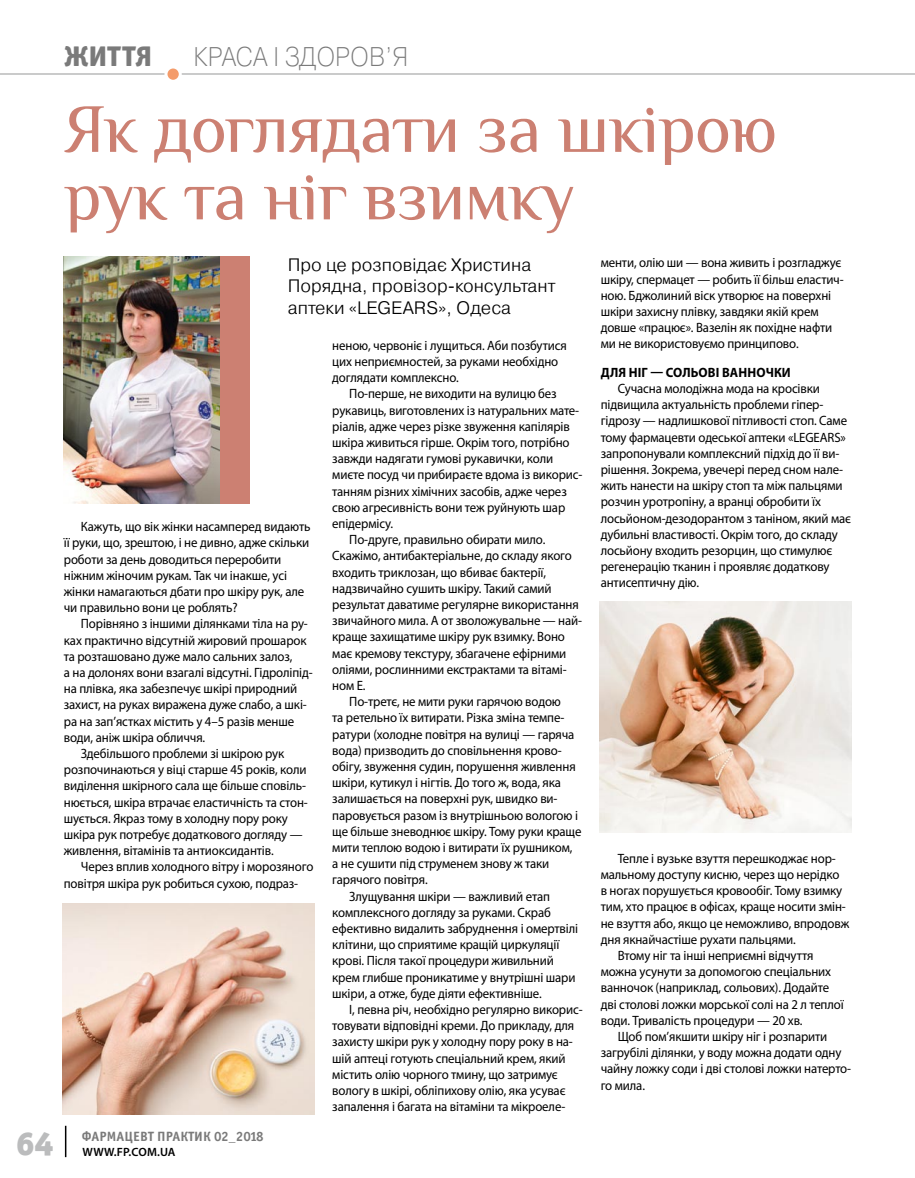
<style>
.page{position:relative;width:915px;height:1178px;background:#fff}
.page>*{position:absolute;margin:0;border:0;box-sizing:border-box;transform-origin:0 0}
.t1{font:69px/67.5px "Philosopher";color:#cc8072}
.t2{font:33px "Officina Serif Black ITC";color:#bbbcbd}
.t3{font:28.5px "Officina Sans Extra Bold ITC";letter-spacing:.01em;color:#7a7a7a}
.t4{font:27px "Pragmatica Light C";color:#7a7a7a;scale:.9 1}
.t5{font:300 18px/21.6px "Pragmatica";color:#000}
.t6{font:13.5px/16.2px "Myriad Pro";letter-spacing:-.01em;color:#000;scale:.95 1}
.t7{font:13.5px "Officina Sans Bold ITC";letter-spacing:.01em;color:#7a7a7a}
.t8{font:700 13.5px "Myriad Pro";letter-spacing:.01em;color:#000;scale:.95 1}
.t9{font:600 12px "Myriad Pro";letter-spacing:.02em;color:#000}
</style>
<div class="page">
<div style="left:64px;top:256px;width:185px;height:248px;background:#cc8072"></div>
<img style="left:63px;top:904px;width:252px;height:210px">
<img style="left:599px;top:602px;width:251px;height:230px">
<img style="left:64px;top:256px;width:155px;height:247px">
<hr style="left:65px;top:1126px;width:1px;height:31px;background:#000">
<hr style="left:0;top:73px;width:914px;height:2px;background:#b9baba">
<svg style="left:166px;top:67px;width:14px;height:14px"></svg>
<div style="left:164px;top:65px;width:18px;height:18px;border:3px solid #fff;border-radius:50%"></div>
<h3 class="t3" style="left:64px;top:38px;width:89px">життя</h3>
<h3 class="t4" style="left:193px;top:41px;width:240px">Краса і здоров’я</h3>
<h1 class="t1" style="left:65px;top:95px;width:712px">Як доглядати за шкірою рук та ніг взимку</h1>
<h3 class="t5" style="left:287px;top:253px;width:269px">Про це розповідає Христина<br>Порядна, провізор-консультант аптеки «LEGEARS», Одеса</h3>
<p class="t6" style="left:600px;top:255px;width:257px">менти, олію ши — вона живить і розгладжує шкіру, спермацет — робить її більш еластич&shy;ною. Бджолиний віск утворює на поверхні шкіри захисну плівку, завдяки якій крем довше «працює». Вазелін як похідне нафти ми не використовуємо принципово.</p>
<p class="t8" style="left:600px;top:363px;width:201px">Для ніг — сольові ванночки</p>
<p class="t6" style="left:600px;top:380px;width:265px;text-indent:17px">Сучасна молодіжна мода на кросівки підвищила актуальність проблеми гіпер&shy;гідрозу — надлишкової пітливості стоп. Саме тому фармацевти одеської аптеки «LEGEARS» запропонували комплексний підхід до її ви&shy;рішення. Зокрема, увечері перед сном нале&shy;жить нанести на шкіру стоп та між пальцями розчин уротропіну, а вранці обробити їх лосьйоном-дезодорантом з таніном, який має дубильні властивості. Окрім того, до складу лосьйону входить резорцин, що стимулює регенерацію тканин і проявляє додаткову антисептичну дію.</p>
<p class="t6" style="left:332px;top:337px;width:248px">неною, червоніє і лущиться. Аби позбутися цих неприємностей, за руками необхідно доглядати комплексно.</p>
<p class="t6" style="left:349px;top:385px;width:220px">По-перше, не виходити на вулицю без</p>
<p class="t6" style="left:332px;top:402px;width:261px">рукавиць, виготовлених із натуральних мате-</p>
<p class="t6" style="left:332px;top:418px;width:251px">ріалів, адже через різке звуження капілярів</p>
<p class="t6" style="left:332px;top:434px;width:251px">шкіра живиться гірше. Окрім того, потрібно</p>
<p class="t6" style="left:332px;top:450px;width:234px">завжди надягати гумові рукавички, коли</p>
<p class="t6" style="left:332px;top:466px;width:265px">миєте посуд чи прибираєте вдома із викорис-</p>
<p class="t6" style="left:332px;top:483px;width:248px">танням різних хімічних засобів, адже через</p>
<p class="t6" style="left:332px;top:499px;width:247px">свою агресивність вони теж руйнують шар</p>
<p class="t6" style="left:332px;top:515px;width:65px">епідермісу.</p>
<p class="t6" style="left:349px;top:531px;width:208px">По-друге, правильно обирати мило.</p>
<p class="t6" style="left:332px;top:547px;width:253px">Скажімо, антибактеріальне, до складу якого</p>
<p class="t6" style="left:332px;top:564px;width:226px">входить триклозан, що вбиває бактерії,</p>
<p class="t6" style="left:332px;top:580px;width:232px">надзвичайно сушить шкіру. Такий самий</p>
<p class="t6" style="left:332px;top:596px;width:261px">результат даватиме регулярне використання</p>
<p class="t6" style="left:332px;top:612px;width:264px">звичайного мила. А от зволожувальне — най-</p>
<p class="t6" style="left:332px;top:628px;width:246px">краще захищатиме шкіру рук взимку. Воно</p>
<p class="t6" style="left:332px;top:645px;width:248px">має кремову текстуру, збагачене ефірними</p>
<p class="t6" style="left:332px;top:661px;width:248px">оліями, рослинними екстрактами та вітамі-</p>
<p class="t6" style="left:332px;top:677px;width:37px">ном Е.</p>
<p class="t6" style="left:349px;top:693px;width:224px">По-третє, не мити руки гарячою водою</p>
<p class="t6" style="left:332px;top:709px;width:246px">та ретельно їх витирати. Різка зміна темпе-</p>
<p class="t6" style="left:332px;top:726px;width:256px">ратури (холодне повітря на вулиці — гаряча</p>
<p class="t6" style="left:332px;top:742px;width:243px">вода) призводить до сповільнення крово-</p>
<p class="t6" style="left:332px;top:758px;width:258px">обігу, звуження судин, порушення живлення</p>
<p class="t6" style="left:332px;top:774px;width:242px">шкіри, кутикул і нігтів. До того ж, вода, яка</p>
<p class="t6" style="left:332px;top:790px;width:238px">залишається на поверхні рук, швидко ви-</p>
<p class="t6" style="left:332px;top:807px;width:260px">паровується разом із внутрішньою вологою і</p>
<p class="t6" style="left:332px;top:823px;width:264px">ще більше зневоднює шкіру. Тому руки краще</p>
<p class="t6" style="left:332px;top:839px;width:254px">мити теплою водою і витирати їх рушником,</p>
<p class="t6" style="left:332px;top:855px;width:230px">а не сушити під струменем знову ж таки</p>
<p class="t6" style="left:332px;top:871px;width:102px">гарячого повітря.</p>
<p class="t6" style="left:349px;top:888px;width:213px">Злущування шкіри — важливий етап</p>
<p class="t6" style="left:332px;top:904px;width:231px">комплексного догляду за руками. Скраб</p>
<p class="t6" style="left:332px;top:920px;width:260px">ефективно видалить забруднення і омертвілі</p>
<p class="t6" style="left:332px;top:936px;width:240px">клітини, що сприятиме кращій циркуляції</p>
<p class="t6" style="left:332px;top:952px;width:235px">крові. Після такої процедури живильний</p>
<p class="t6" style="left:332px;top:969px;width:257px">крем глибше проникатиме у внутрішні шари</p>
<p class="t6" style="left:332px;top:985px;width:222px">шкіри, а отже, буде діяти ефективніше.</p>
<p class="t6" style="left:349px;top:1001px;width:247px">І, певна річ, необхідно регулярно викорис-</p>
<p class="t6" style="left:332px;top:1017px;width:256px">товувати відповідні креми. До прикладу, для</p>
<p class="t6" style="left:332px;top:1033px;width:255px">захисту шкіри рук у холодну пору року в на-</p>
<p class="t6" style="left:332px;top:1050px;width:247px">шій аптеці готують спеціальний крем, який</p>
<p class="t6" style="left:332px;top:1066px;width:239px">містить олію чорного тмину, що затримує</p>
<p class="t6" style="left:332px;top:1082px;width:247px">вологу в шкірі, обліпихову олію, яка усуває</p>
<p class="t6" style="left:332px;top:1098px;width:247px">запалення і багата на вітаміни та мікроеле-</p>
<p class="t6" style="left:64px;top:518px;width:261px;text-indent:17px">Кажуть, що вік жінки насамперед видають її руки, що, зрештою, і не дивно, адже скільки роботи за день доводиться переробити ніжним жіночим рукам. Так чи інакше, усі жінки намагаються дбати про шкіру рук, але чи правильно вони це роблять?</p>
<p class="t6" style="left:81px;top:615px;width:240px">Порівняно з іншими ділянками тіла на ру-</p>
<p class="t6" style="left:64px;top:632px;width:257px">ках практично відсутній жировий прошарок</p>
<p class="t6" style="left:64px;top:648px;width:242px">та розташовано дуже мало сальних залоз,</p>
<p class="t6" style="left:64px;top:664px;width:263px">а на долонях вони взагалі відсутні. Гідроліпід-</p>
<p class="t6" style="left:64px;top:680px;width:247px">на плівка, яка забезпечує шкірі природний</p>
<p class="t6" style="left:64px;top:696px;width:257px">захист, на руках виражена дуже слабо, а шкі-</p>
<p class="t6" style="left:64px;top:713px;width:244px">ра на зап’ястках містить у 4–5 разів менше</p>
<p class="t6" style="left:64px;top:729px;width:150px">води, аніж шкіра обличчя.</p>
<p class="t6" style="left:81px;top:745px;width:215px">Здебільшого проблеми зі шкірою рук</p>
<p class="t6" style="left:64px;top:761px;width:257px">розпочинаються у віці старше 45 років, коли</p>
<p class="t6" style="left:64px;top:777px;width:256px">виділення шкірного сала ще більше сповіль-</p>
<p class="t6" style="left:64px;top:794px;width:258px">нюється, шкіра втрачає еластичність та стон-</p>
<p class="t6" style="left:64px;top:810px;width:237px">шується. Якраз тому в холодну пору року</p>
<p class="t6" style="left:64px;top:826px;width:253px">шкіра рук потребує додаткового догляду —</p>
<p class="t6" style="left:64px;top:842px;width:222px">живлення, вітамінів та антиоксидантів.</p>
<p class="t6" style="left:81px;top:858px;width:246px">Через вплив холодного вітру і морозяного</p>
<p class="t6" style="left:64px;top:875px;width:248px">повітря шкіра рук робиться сухою, подраз-</p>
<p class="t6" style="left:617px;top:850px;width:231px">Тепле і вузьке взуття перешкоджає нор-</p>
<p class="t6" style="left:600px;top:866px;width:253px">мальному доступу кисню, через що нерідко</p>
<p class="t6" style="left:600px;top:882px;width:256px">в ногах порушується кровообіг. Тому взимку</p>
<p class="t6" style="left:600px;top:898px;width:259px">тим, хто працює в офісах, краще носити змін-</p>
<p class="t6" style="left:600px;top:915px;width:263px">не взуття або, якщо це неможливо, впродовж</p>
<p class="t6" style="left:600px;top:931px;width:207px">дня якнайчастіше рухати пальцями.</p>
<p class="t6" style="left:617px;top:947px;width:208px">Втому ніг та інші неприємні відчуття</p>
<p class="t6" style="left:600px;top:963px;width:244px">можна усунути за допомогою спеціальних</p>
<p class="t6" style="left:600px;top:979px;width:242px">ванночок (наприклад, сольових). Додайте</p>
<p class="t6" style="left:600px;top:996px;width:257px">дві столові ложки морської солі на 2 л теплої</p>
<p class="t6" style="left:600px;top:1012px;width:214px">води. Тривалість процедури — 20 хв.</p>
<p class="t6" style="left:617px;top:1028px;width:222px">Щоб пом’якшити шкіру ніг і розпарити</p>
<p class="t6" style="left:600px;top:1044px;width:255px">загрубілі ділянки, у воду можна додати одну</p>
<p class="t6" style="left:600px;top:1060px;width:265px">чайну ложку соди і дві столові ложки натерто-</p>
<p class="t6" style="left:600px;top:1077px;width:48px">го мила.</p>
<h2 class="t2" style="left:16px;top:1122px;width:39px">64</h2>
<p class="t7" style="left:82px;top:1128px;width:183px">Фармацевт Практик 02_2018</p>
<p class="t9" style="left:83px;top:1144px;width:94px">WWW.FP.COM.UA</p>
</div>
